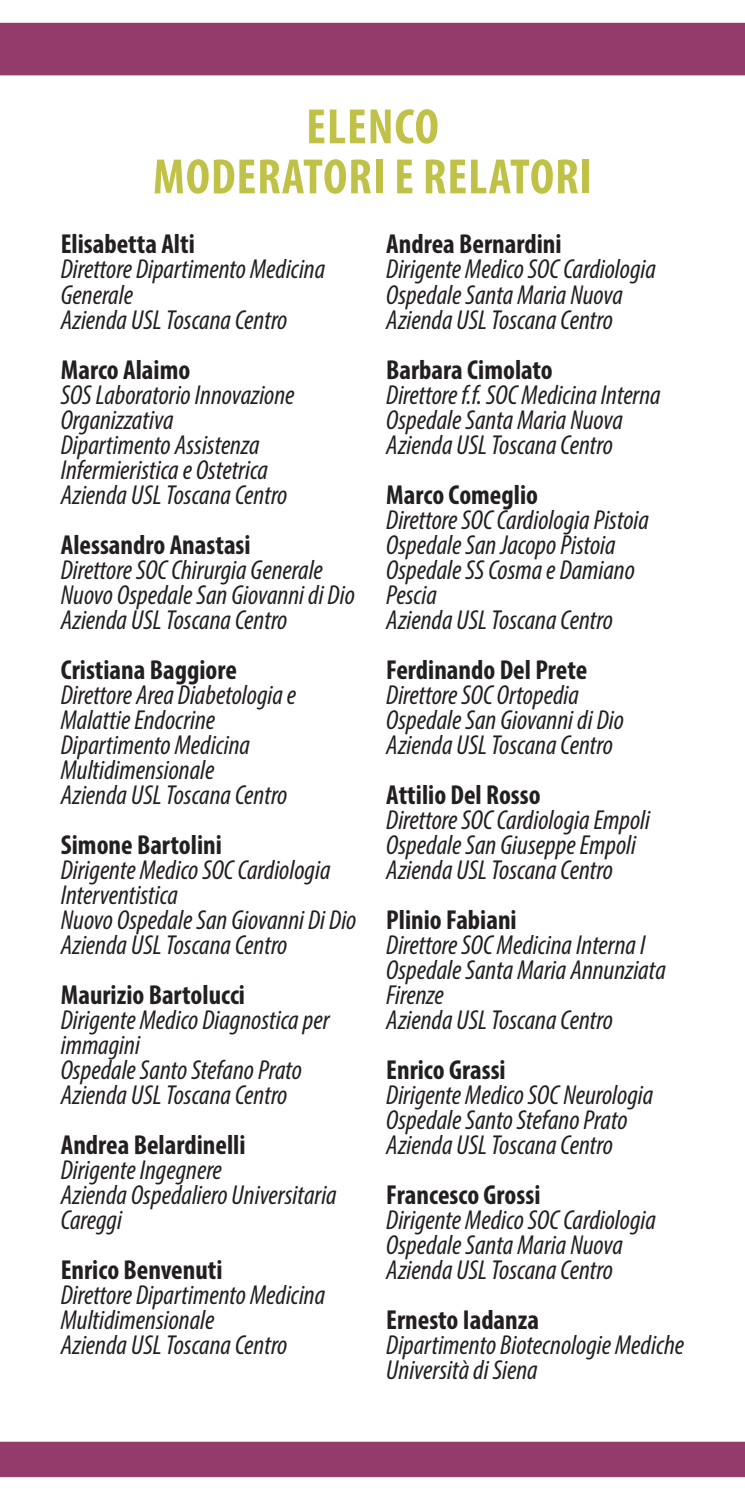
<style>
.page{position:relative;width:745px;height:1489px;background:#fff}
.page>*{position:absolute;margin:0;border:0;box-sizing:border-box;transform-origin:0 0}
.t1{font:700 condensed 50px "Myriad Pro";letter-spacing:.02em;color:#c0c147}
.t2{font:italic condensed 27.5px/25px "Myriad Pro";color:#231f20}
.t3{font:700 condensed 27.5px "Myriad Pro";color:#231f20}
</style>
<div class="page">
<div style="left:0;top:23px;width:744px;height:52px;background:#933c6b"></div>
<div style="left:0;top:1441px;width:744px;height:35px;background:#933c6b"></div>
<p class="t1" style="left:306px;top:95px;width:134px">ELENCO</p>
<p class="t1" style="left:153px;top:145px;width:440px">MODERATORI E RELATORI</p>
<p class="t3" style="left:61px;top:227px;width:135px">Elisabetta Alti</p>
<p class="t2" style="left:61px;top:256px;width:266px">Direttore Dipartimento Medicina<br>Generale</p>
<p class="t2" style="left:61px;top:306px;width:228px">Azienda USL Toscana Centro</p>
<p class="t3" style="left:61px;top:352px;width:131px">Marco Alaimo</p>
<p class="t2" style="left:61px;top:381px;width:235px">SOS Laboratorio Innovazione<br>Organizzativa</p>
<p class="t2" style="left:61px;top:431px;width:209px">Dipartimento Assistenza<br>Infermieristica e Ostetrica</p>
<p class="t2" style="left:61px;top:481px;width:228px">Azienda USL Toscana Centro</p>
<p class="t3" style="left:61px;top:527px;width:191px">Alessandro Anastasi</p>
<p class="t2" style="left:61px;top:556px;width:263px">Direttore SOC Chirurgia Generale</p>
<p class="t2" style="left:61px;top:581px;width:295px">Nuovo Ospedale San Giovanni di Dio</p>
<p class="t2" style="left:61px;top:606px;width:228px">Azienda USL Toscana Centro</p>
<p class="t3" style="left:61px;top:652px;width:177px">Cristiana Baggiore</p>
<p class="t2" style="left:61px;top:681px;width:237px">Direttore Area Diabetologia e<br>Malattie Endocrine</p>
<p class="t2" style="left:61px;top:731px;width:190px">Dipartimento Medicina<br>Multidimensionale</p>
<p class="t2" style="left:61px;top:781px;width:228px">Azienda USL Toscana Centro</p>
<p class="t3" style="left:61px;top:827px;width:162px">Simone Bartolini</p>
<p class="t2" style="left:61px;top:856px;width:271px">Dirigente Medico SOC Cardiologia<br>Interventistica</p>
<p class="t2" style="left:61px;top:906px;width:297px">Nuovo Ospedale San Giovanni Di Dio</p>
<p class="t2" style="left:61px;top:931px;width:228px">Azienda USL Toscana Centro</p>
<p class="t3" style="left:61px;top:977px;width:186px">Maurizio Bartolucci</p>
<p class="t2" style="left:61px;top:1006px;width:270px">Dirigente Medico Diagnostica per immagini</p>
<p class="t2" style="left:61px;top:1056px;width:243px">Ospedale Santo Stefano Prato</p>
<p class="t2" style="left:61px;top:1081px;width:228px">Azienda USL Toscana Centro</p>
<p class="t3" style="left:61px;top:1127px;width:186px">Andrea Belardinelli</p>
<p class="t2" style="left:61px;top:1156px;width:162px">Dirigente Ingegnere</p>
<p class="t2" style="left:61px;top:1181px;width:277px">Azienda Ospedaliero Universitaria<br>Careggi</p>
<p class="t3" style="left:61px;top:1252px;width:163px">Enrico Benvenuti</p>
<p class="t2" style="left:61px;top:1281px;width:266px">Direttore Dipartimento Medicina<br>Multidimensionale</p>
<p class="t2" style="left:61px;top:1331px;width:228px">Azienda USL Toscana Centro</p>
<p class="t3" style="left:386px;top:227px;width:177px">Andrea Bernardini</p>
<p class="t2" style="left:386px;top:256px;width:271px">Dirigente Medico SOC Cardiologia</p>
<p class="t2" style="left:386px;top:281px;width:238px">Ospedale Santa Maria Nuova</p>
<p class="t2" style="left:386px;top:306px;width:228px">Azienda USL Toscana Centro</p>
<p class="t3" style="left:386px;top:352px;width:168px">Barbara Cimolato</p>
<p class="t2" style="left:386px;top:381px;width:276px">Direttore f.f. SOC Medicina Interna</p>
<p class="t2" style="left:386px;top:406px;width:238px">Ospedale Santa Maria Nuova</p>
<p class="t2" style="left:386px;top:431px;width:228px">Azienda USL Toscana Centro</p>
<p class="t3" style="left:386px;top:477px;width:153px">Marco Comeglio</p>
<p class="t2" style="left:386px;top:506px;width:264px">Direttore SOC Cardiologia Pistoia</p>
<p class="t2" style="left:386px;top:531px;width:231px">Ospedale San Jacopo Pistoia</p>
<p class="t2" style="left:386px;top:556px;width:250px">Ospedale SS Cosma e Damiano<br>Pescia</p>
<p class="t2" style="left:386px;top:606px;width:228px">Azienda USL Toscana Centro</p>
<p class="t3" style="left:386px;top:652px;width:202px">Ferdinando Del Prete</p>
<p class="t2" style="left:386px;top:681px;width:194px">Direttore SOC Ortopedia</p>
<p class="t2" style="left:386px;top:706px;width:239px">Ospedale San Giovanni di Dio</p>
<p class="t2" style="left:386px;top:731px;width:228px">Azienda USL Toscana Centro</p>
<p class="t3" style="left:386px;top:777px;width:156px">Attilio Del Rosso</p>
<p class="t2" style="left:386px;top:806px;width:265px">Direttore SOC Cardiologia Empoli</p>
<p class="t2" style="left:386px;top:831px;width:251px">Ospedale San Giuseppe Empoli</p>
<p class="t2" style="left:386px;top:856px;width:228px">Azienda USL Toscana Centro</p>
<p class="t3" style="left:386px;top:902px;width:132px">Plinio Fabiani</p>
<p class="t2" style="left:386px;top:931px;width:260px">Direttore SOC Medicina Interna I</p>
<p class="t2" style="left:386px;top:956px;width:281px">Ospedale Santa Maria Annunziata<br>Firenze</p>
<p class="t2" style="left:386px;top:1006px;width:228px">Azienda USL Toscana Centro</p>
<p class="t3" style="left:386px;top:1052px;width:121px">Enrico Grassi</p>
<p class="t2" style="left:386px;top:1081px;width:268px">Dirigente Medico SOC Neurologia</p>
<p class="t2" style="left:386px;top:1106px;width:243px">Ospedale Santo Stefano Prato</p>
<p class="t2" style="left:386px;top:1131px;width:228px">Azienda USL Toscana Centro</p>
<p class="t3" style="left:386px;top:1177px;width:156px">Francesco Grossi</p>
<p class="t2" style="left:386px;top:1206px;width:271px">Dirigente Medico SOC Cardiologia</p>
<p class="t2" style="left:386px;top:1231px;width:238px">Ospedale Santa Maria Nuova</p>
<p class="t2" style="left:386px;top:1256px;width:228px">Azienda USL Toscana Centro</p>
<p class="t3" style="left:386px;top:1302px;width:154px">Ernesto Iadanza</p>
<p class="t2" style="left:386px;top:1331px;width:299px">Dipartimento Biotecnologie Mediche</p>
<p class="t2" style="left:386px;top:1356px;width:153px">Università di Siena</p>
</div>
